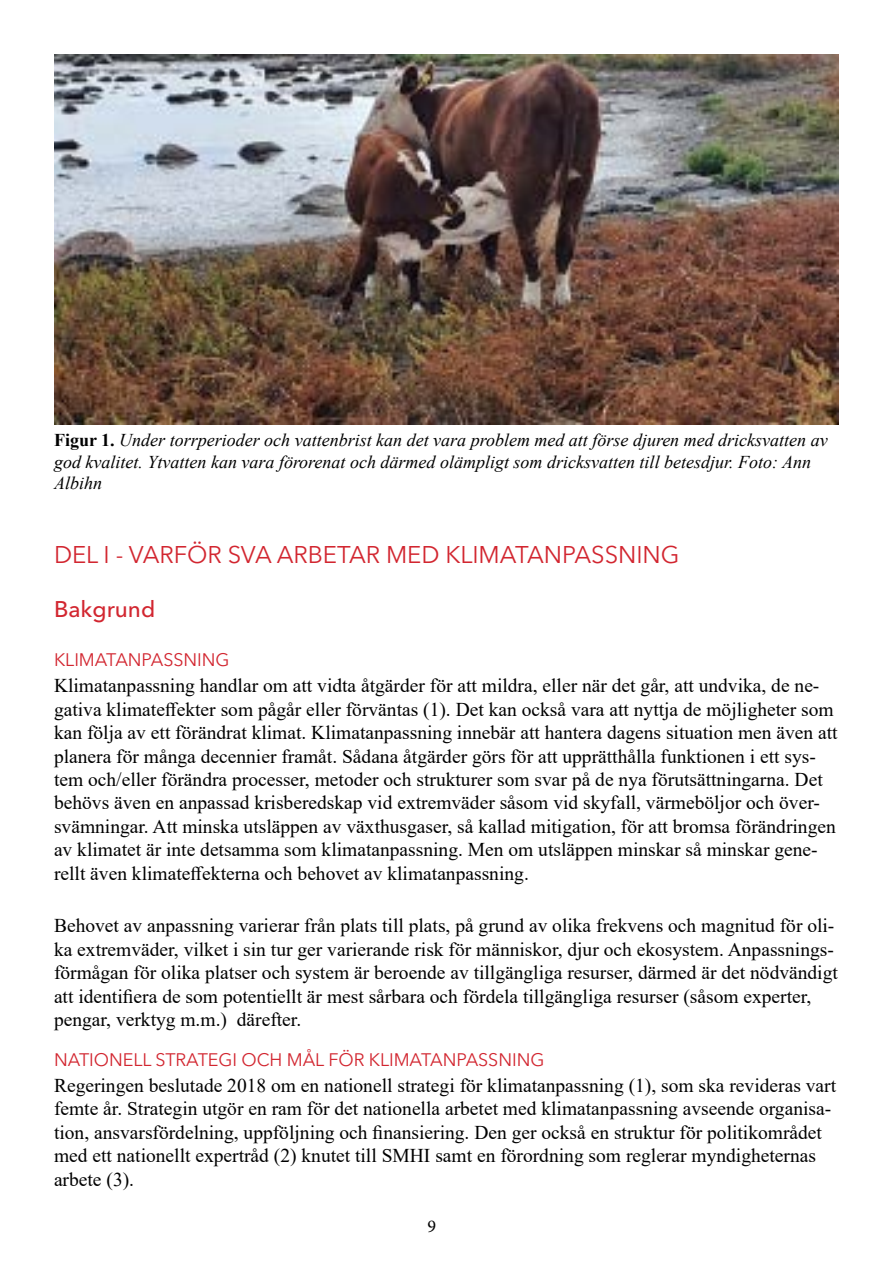
<style>
.page{position:relative;width:893px;height:1263px;background:#fff}
.page>*{position:absolute;margin:0;border:0;box-sizing:border-box;transform-origin:0 0}
.Heading_1{font:24px "Avenir Next LT Pro";letter-spacing:-.005em;color:#d22630}
.Heading_1-2{font:500 22.5px "Avenir Next LT Pro";color:#d22630}
.t1{font:19.5px/23.4px "Times New Roman";color:#000}
.Bildtext{font:italic 18px/21.6px "Times New Roman";color:#000}
.Heading_2{font:18px "Avenir Next LT Pro";letter-spacing:-.005em;color:#d22630}
.t2{font:18px "Minion Pro";color:#000}
.s1{font-weight:700;font-style:normal}
</style>
<div class="page">
<img style="left:54px;top:54px;width:784px;height:371px">
<p class="Bildtext" style="left:54px;top:429px;width:775px"><span class="s1">Figur 1.</span> Under torrperioder och vattenbrist kan det vara problem med att förse djuren med dricksvatten av god kvalitet. Ytvatten kan vara förorenat och därmed olämpligt som dricksvatten till betesdjur. Foto: Ann<br>Albihn</p>
<p class="Heading_1" style="left:54px;top:541px;width:627px">DEL I - VARFÖR SVA ARBETAR MED KLIMATANPASSNING</p>
<p class="Heading_1-2" style="left:54px;top:596px;width:103px">Bakgrund</p>
<p class="Heading_2" style="left:54px;top:649px;width:177px">KLIMATANPASSNING</p>
<p class="t1" style="left:54px;top:673px;width:785px">Klimatanpassning handlar om att vidta åtgärder för att mildra, eller när det går, att undvika, de ne&shy;gativa klimateffekter som pågår eller förväntas (1). Det kan också vara att nyttja de möjligheter som kan följa av ett förändrat klimat. Klimatanpassning innebär att hantera dagens situation men även att planera för många decennier framåt. Sådana åtgärder görs för att upprätthålla funktionen i ett sys&shy;tem och/eller förändra processer, metoder och strukturer som svar på de nya förutsättningarna. Det behövs även en anpassad krisberedskap vid extremväder såsom vid skyfall, värmeböljor och över&shy;svämningar. Att minska utsläppen av växthusgaser, så kallad mitigation, för att bromsa förändringen av klimatet är inte detsamma som klimatanpassning. Men om utsläppen minskar så minskar gene&shy;rellt även klimateffekterna och behovet av klimatanpassning.</p>
<p class="t1" style="left:54px;top:913px;width:785px">Behovet av anpassning varierar från plats till plats, på grund av olika frekvens och magnitud för oli&shy;ka extremväder, vilket i sin tur ger varierande risk för människor, djur och ekosystem. Anpassnings&shy;förmågan för olika platser och system är beroende av tillgängliga resurser, därmed är det nödvändigt att identifiera de som potentiellt är mest sårbara och fördela tillgängliga resurser (såsom experter, pengar, verktyg m.m.) därefter.</p>
<p class="Heading_2" style="left:54px;top:1048px;width:492px">NATIONELL STRATEGI OCH MÅL FÖR KLIMATANPASSNING</p>
<p class="t1" style="left:54px;top:1073px;width:784px">Regeringen beslutade 2018 om en nationell strategi för klimatanpassning (1), som ska revideras vart femte år. Strategin utgör en ram för det nationella arbetet med klimatanpassning avseende organisa&shy;tion, ansvarsfördelning, uppföljning och finansiering. Den ger också en struktur för politikområdet med ett nationellt expertråd (2) knutet till SMHI samt en förordning som reglerar myndigheternas arbete (3).</p>
<p class="t2" style="left:427px;top:1214px;width:10px">9</p>
</div>
